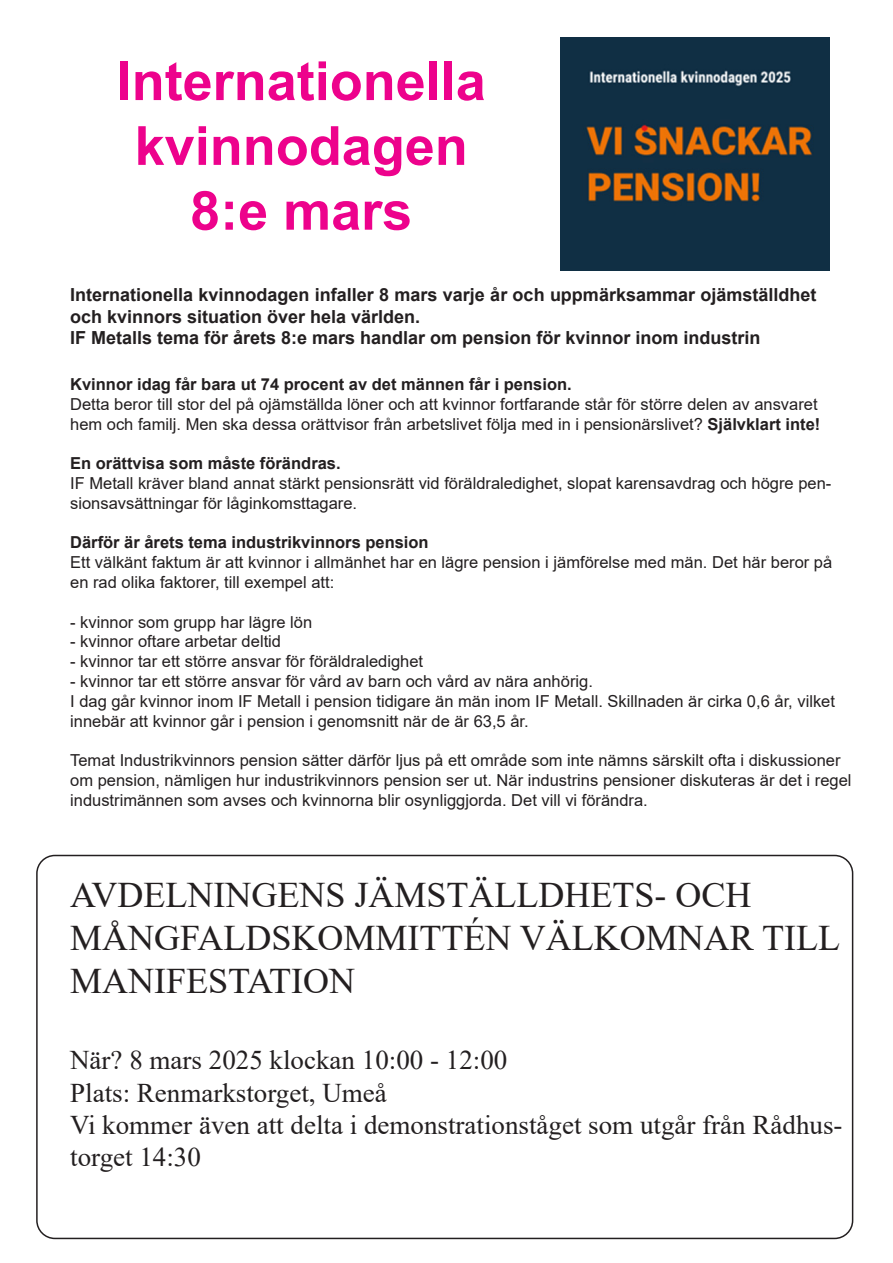
<style>
.page{position:relative;width:893px;height:1263px;background:#fff}
.page>*{position:absolute;margin:0;border:0;box-sizing:border-box;transform-origin:0 0}
.t1{font:700 54px "Arial";color:#ed028c}
.t2{font:36px/43.2px "Times New Roman";color:#231f20}
.t3{font:27px/32.4px "Times New Roman";color:#231f20}
.t4{font:700 18px/21.6px "Arial";color:#231f20}
.t5{font:16.5px/19.8px "Arial";color:#231f20}
.t6{font:700 16.5px "Arial";color:#231f20}
.s1{font-weight:700}
</style>
<div class="page">
<img style="left:560px;top:37px;width:269px;height:233px">
<div style="left:36px;top:855px;width:817px;height:384px;border:2px solid #231f20;border-radius:18px"></div>
<p class="t1" style="left:117px;top:43px;width:371px">Internationella</p>
<p class="t1" style="left:135px;top:108px;width:335px">kvinnodagen</p>
<p class="t1" style="left:190px;top:173px;width:224px">8:e mars</p>
<p class="t4" style="left:70px;top:284px;width:748px">Internationella kvinnodagen infaller 8 mars varje år och uppmärksammar ojämställdhet och kvinnors situation över hela världen.</p>
<p class="t4" style="left:70px;top:327px;width:692px">IF Metalls tema för årets 8:e mars handlar om pension för kvinnor inom industrin</p>
<p class="t6" style="left:70px;top:373px;width:503px">Kvinnor idag får bara ut 74 procent av det männen får i pension.</p>
<p class="t5" style="left:70px;top:394px;width:752px">Detta beror till stor del på ojämställda löner och att kvinnor fortfarande står för större delen av ansvaret hem och familj. Men ska dessa orättvisor från arbetslivet följa med in i pensionärslivet? <span class="s1">Självklart inte!</span></p>
<p class="t6" style="left:70px;top:452px;width:272px">En orättvisa som måste förändras.</p>
<p class="t5" style="left:70px;top:473px;width:763px">IF Metall kräver bland annat stärkt pensionsrätt vid föräldraledighet, slopat karensavdrag och högre pen&shy;sionsavsättningar för låginkomsttagare.</p>
<p class="t6" style="left:70px;top:531px;width:360px">Därför är årets tema industrikvinnors pension</p>
<p class="t5" style="left:70px;top:552px;width:764px">Ett välkänt faktum är att kvinnor i allmänhet har en lägre pension i jämförelse med män. Det här beror på en rad olika faktorer, till exempel att:</p>
<p class="t5" style="left:70px;top:612px;width:244px">- kvinnor som grupp har lägre lön</p>
<p class="t5" style="left:70px;top:632px;width:212px">- kvinnor oftare arbetar deltid</p>
<p class="t5" style="left:70px;top:651px;width:355px">- kvinnor tar ett större ansvar för föräldraledighet</p>
<p class="t5" style="left:70px;top:671px;width:524px">- kvinnor tar ett större ansvar för vård av barn och vård av nära anhörig.</p>
<p class="t5" style="left:70px;top:691px;width:766px">I dag går kvinnor inom IF Metall i pension tidigare än män inom IF Metall. Skillnaden är cirka 0,6 år, vilket innebär att kvinnor går i pension i genomsnitt när de är 63,5 år.</p>
<p class="t5" style="left:70px;top:750px;width:783px">Temat Industrikvinnors pension sätter därför ljus på ett område som inte nämns särskilt ofta i diskussioner om pension, nämligen hur industrikvinnors pension ser ut. När industrins pensioner diskuteras är det i regel industrimännen som avses och kvinnorna blir osynliggjorda. Det vill vi förändra.</p>
<p class="t2" style="left:70px;top:872px;width:772px">AVDELNINGENS JÄMSTÄLLDHETS- OCH<br>MÅNGFALDSKOMMITTÉN VÄLKOMNAR TILL<br>MANIFESTATION</p>
<p class="t3" style="left:70px;top:1043px;width:439px">När? 8 mars 2025 klockan 10:00 - 12:00</p>
<p class="t3" style="left:70px;top:1075px;width:318px">Plats: Renmarkstorget, Umeå</p>
<p class="t3" style="left:70px;top:1108px;width:774px">Vi kommer även att delta i demonstrationståget som utgår från Rådhus&shy;torget 14:30</p>
</div>
